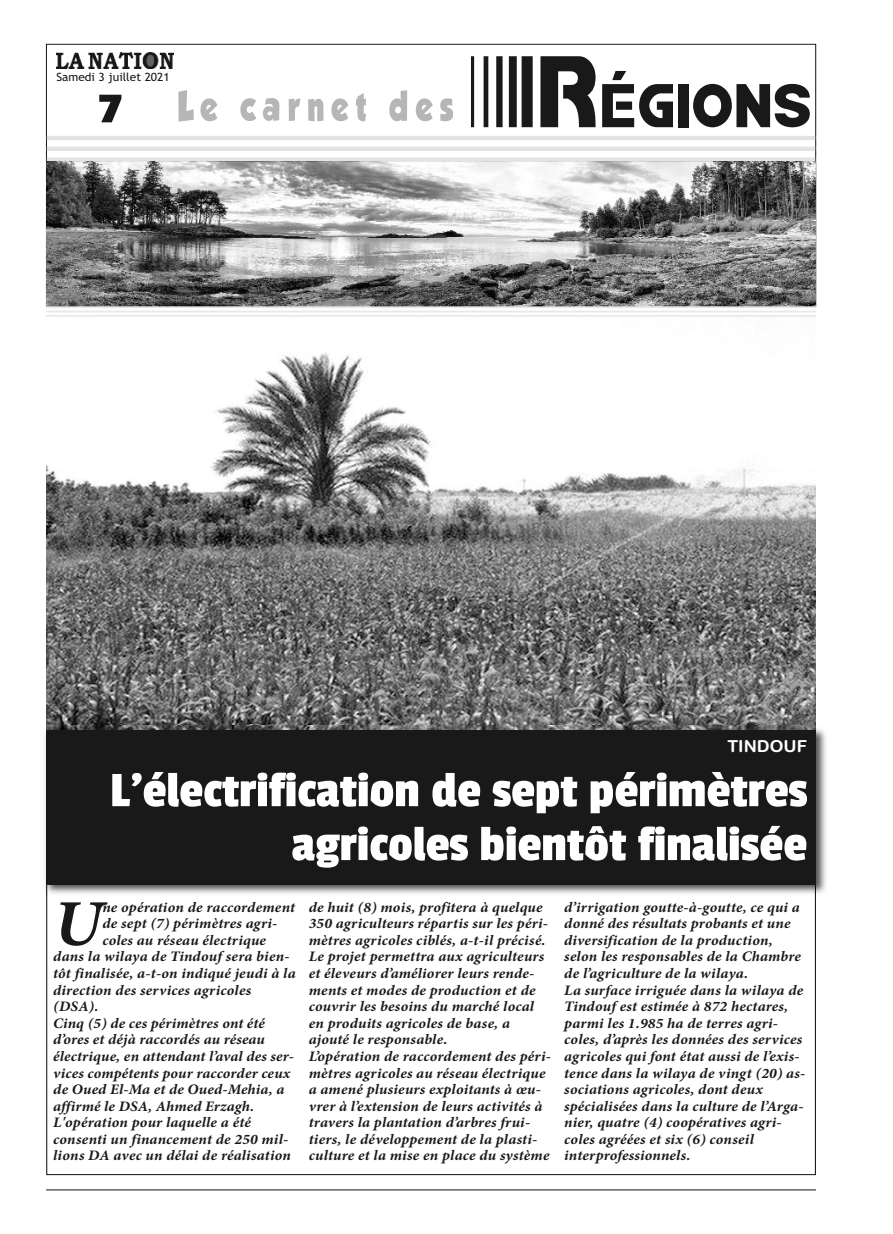
<style>
.page{position:relative;width:893px;height:1234px;background:#fff}
.page>*{position:absolute;margin:0;border:0;box-sizing:border-box;transform-origin:0 0}
.t1{font:67.35px "Bamf";color:#191919;scale:.89 1}
.t2{font:italic 700 65.4px "Minion Pro";color:#191919;scale:1.06 1}
.t3{font:51.75px/53.8px "Passion One";color:#fff;text-align:right;scale:1.05 1}
.t4{font:44.55px "Passion One";color:#191919;scale:1.26 1}
.t5{font:16.5px "Arial Rounded MT Bold";color:#fff;scale:1.05 1}
.t6{font:italic 700 14.55px/16.5px "Minion Pro";letter-spacing:.015em;color:#191919;scale:1.06 1}
.t7{font:11.4px "Trebuchet MS";color:#191919;scale:1.05 1}
.s1{font-size:110.85px}
</style>
<div class="page">
<img style="left:47px;top:353px;width:769px;height:372px">
<img style="left:46px;top:884px;width:770px;height:13px">
<img style="left:47px;top:725px;width:769px;height:4px">
<div style="left:46px;top:729px;width:770px;height:155px;background:#191919"></div>
<img style="left:46px;top:161px;width:770px;height:145px">
<img style="left:56px;top:53px;width:117px;height:16px">
<svg style="left:178px;top:90px;width:229px;height:32px"></svg>
<hr style="left:47px;top:157px;width:768px;height:4px;background:#e3e3e3">
<hr style="left:47px;top:136px;width:768px;height:4px;background:#e3e3e3">
<hr style="left:47px;top:147px;width:768px;height:4px;background:#e3e3e3">
<hr style="left:46px;top:306px;width:770px;height:2px;background:#e8e8e8">
<hr style="left:46px;top:310px;width:770px;height:2px;background:#e8e8e8">
<hr style="left:46px;top:315px;width:770px;height:2px;background:#e8e8e8">
<hr style="left:46px;top:1188px;width:770px;height:2px;background:#191919">
<p class="t7" style="left:56px;top:70px;width:109px">Samedi 3 juillet 2021</p>
<h3 class="t4" style="left:99px;top:85px;width:20px">7</h3>
<h1 class="t1" style="left:467px;top:71px;width:389px"><span class="s1">R</span>ÉGIONS</h1>
<p class="t5" style="left:727px;top:736px;width:78px">TINDOUF</p>
<h3 class="t3" style="left:110px;top:762px;width:666px">L’électrification de sept périmètres agricoles bientôt finalisée</h3>
<p class="t6" style="left:102px;top:899px;width:183px">ne opération de raccordement</p>
<p class="t6" style="left:102px;top:916px;width:167px">de sept (7) périmètres agri-</p>
<p class="t6" style="left:102px;top:933px;width:156px">coles au réseau électrique</p>
<p class="t6" style="left:53px;top:949px;width:225px">dans la wilaya de Tindouf sera bien-</p>
<p class="t6" style="left:53px;top:966px;width:230px">tôt finalisée, a-t-on indiqué jeudi à la</p>
<p class="t6" style="left:53px;top:982px;width:188px">direction des services agricoles</p>
<p class="t6" style="left:53px;top:999px;width:44px">(DSA).</p>
<p class="t6" style="left:53px;top:1015px;width:201px">Cinq (5) de ces périmètres ont été</p>
<p class="t6" style="left:53px;top:1032px;width:201px">d’ores et déjà raccordés au réseau</p>
<p class="t6" style="left:53px;top:1049px;width:229px">électrique, en attendant l’aval des ser-</p>
<p class="t6" style="left:53px;top:1065px;width:225px">vices compétents pour raccorder ceux</p>
<p class="t6" style="left:53px;top:1082px;width:220px">de Oued El-Ma et de Oued-Mehia, a</p>
<p class="t6" style="left:53px;top:1098px;width:191px">affirmé le DSA, Ahmed Erzagh.</p>
<p class="t6" style="left:53px;top:1115px;width:188px">L'opération pour laquelle a été</p>
<p class="t6" style="left:53px;top:1131px;width:223px">consenti un financement de 250 mil-</p>
<p class="t6" style="left:53px;top:1148px;width:226px">lions DA avec un délai de réalisation</p>
<h2 class="t2" style="left:53px;top:899px;width:48px">U</h2>
<p class="t6" style="left:309px;top:899px;width:230px">de huit (8) mois, profitera à quelque 350 agriculteurs répartis sur les péri&shy;mètres agricoles ciblés, a-t-il précisé.<br>Le projet permettra aux agriculteurs et éleveurs d’améliorer leurs rende&shy;ments et modes de production et de couvrir les besoins du marché local en produits agricoles de base, a ajouté le responsable.<br>L’opération de raccordement des péri&shy;mètres agricoles au réseau électrique a amené plusieurs exploitants à œu&shy;vrer à l’extension de leurs activités à travers la plantation d’arbres frui&shy;tiers, le développement de la plasti&shy;culture et la mise en place du système</p>
<p class="t6" style="left:564px;top:899px;width:229px">d’irrigation goutte-à-goutte, ce qui a donné des résultats probants et une diversification de la production, selon les responsables de la Chambre de l’agriculture de la wilaya.<br>La surface irriguée dans la wilaya de Tindouf est estimée à 872 hectares, parmi les 1.985 ha de terres agri&shy;coles, d’après les données des services agricoles qui font état aussi de l’exis&shy;tence dans la wilaya de vingt (20) as&shy;sociations agricoles, dont deux spécialisées dans la culture de l’Arga&shy;nier, quatre (4) coopératives agri&shy;coles agréées et six (6) conseil interprofessionnels.</p>
</div>
